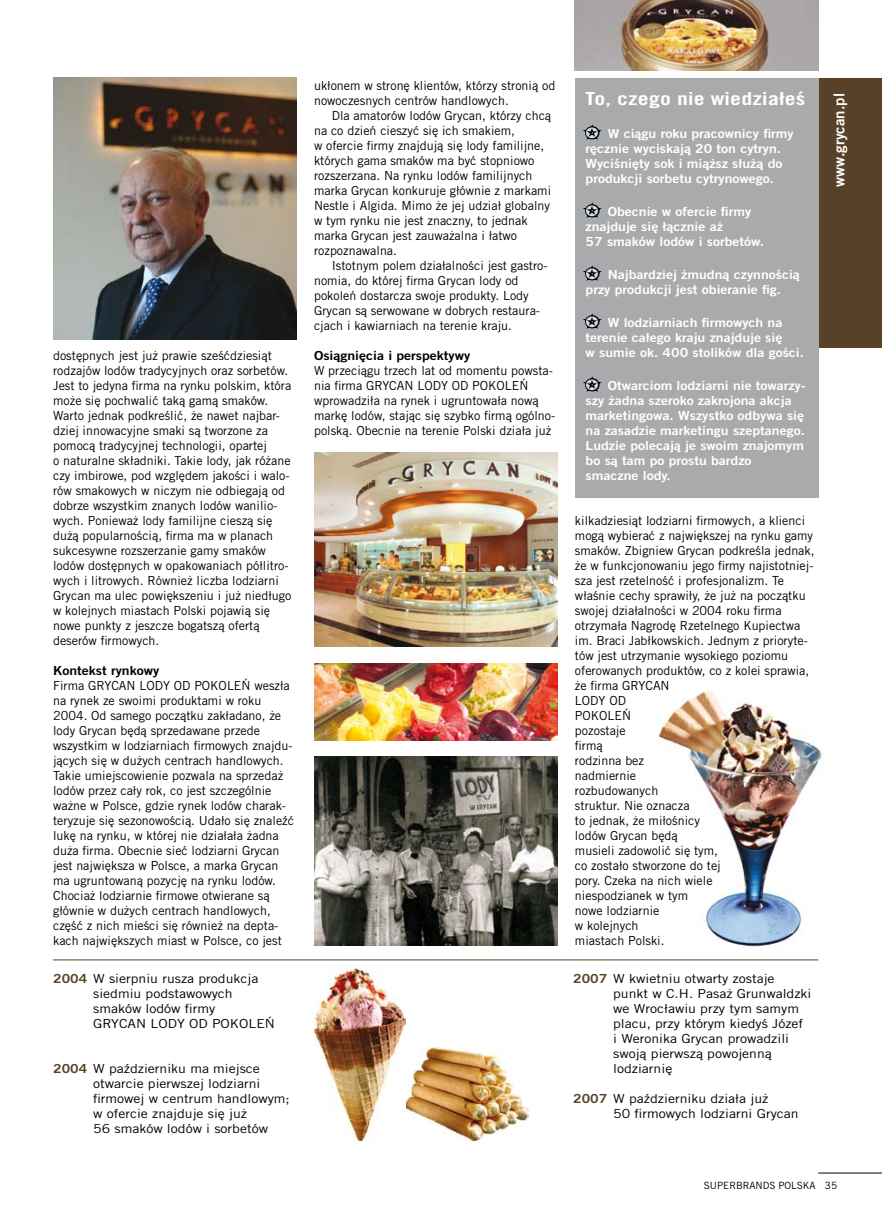
<style>
.page{position:relative;width:882px;height:1215px;background:#fff}
.page>*{position:absolute;margin:0;border:0;box-sizing:border-box;transform-origin:0 0}
.t1{font:18px "Trade Gothic LT Pl Bold Cond Twenty";letter-spacing:.01em;color:#fff;scale:1.36 1}
.t2{font:15px "Trade Gothic LT Pl Bold Two";color:#fff}
.t3{font:12.5px/15px "Trade Gothic LT Pl";color:#000}
.t4{font:12.5px/15px "Trade Gothic LT Pl Bold Two";color:#fff;scale:1.12 1}
.t5{font:12.5px/15px "Trade Gothic LT Pl";color:#000;scale:1.12 1}
.t6{font:12.5px "Trade Gothic LT Pl Bold Two";color:#000;scale:1.12 1}
.t7{font:10px "Trade Gothic LT Pl";color:#000}
.s1{font-family:"Trade Gothic LT Pl Bold Two";color:#574229}
</style>
<div class="page">
<hr style="left:53px;top:960px;width:765px;height:1px;background:#574229">
<img style="left:53px;top:78px;width:243px;height:262px">
<img style="left:575px;top:0;width:243px;height:70px">
<img style="left:314px;top:664px;width:243px;height:76px">
<img style="left:314px;top:452px;width:243px;height:195px">
<div style="left:818px;top:78px;width:64px;height:269px;background:#574229"></div>
<div style="left:575px;top:78px;width:243px;height:419px;background:#a8aaab"></div>
<img style="left:658px;top:691px;width:166px;height:256px">
<img style="left:314px;top:757px;width:243px;height:188px">
<img style="left:406px;top:1048px;width:122px;height:93px">
<img style="left:314px;top:969px;width:91px;height:171px">
<hr style="left:818px;top:1173px;width:64px;height:1px;background:#000">
<svg style="left:583px;top:124px;width:19px;height:16px"></svg>
<svg style="left:583px;top:202px;width:19px;height:16px"></svg>
<svg style="left:583px;top:265px;width:19px;height:16px"></svg>
<svg style="left:583px;top:313px;width:19px;height:16px"></svg>
<svg style="left:583px;top:376px;width:19px;height:16px"></svg>
<p class="t3" style="left:53px;top:348px;width:240px">dostępnych jest już prawie sześćdziesiąt rodzajów lodów tradycyjnych oraz sorbetów.<br>Jest to jedyna firma na rynku polskim, która może się pochwalić taką gamą smaków.<br>Warto jednak podkreślić, że nawet najbar&shy;dziej innowacyjne smaki są tworzone za pomocą tradycyjnej technologii, opartej<br>o naturalne składniki. Takie lody, jak różane czy imbirowe, pod względem jakości i walo&shy;rów smakowych w niczym nie odbiegają od dobrze wszystkim znanych lodów wanilio&shy;wych. Ponieważ lody familijne cieszą się dużą popularnością, firma ma w planach sukcesywne rozszerzanie gamy smaków lodów dostępnych w opakowaniach półlitro&shy;wych i litrowych. Również liczba lodziarni Grycan ma ulec powiększeniu i już niedługo w kolejnych miastach Polski pojawią się nowe punkty z jeszcze bogatszą ofertą deserów firmowych.</p>
<p class="t6" style="left:53px;top:663px;width:96px">Kontekst rynkowy</p>
<p class="t3" style="left:53px;top:678px;width:95px">Firma Grycan lod</p>
<p class="t3" style="left:163px;top:678px;width:40px">y od pokol</p>
<p class="t3" style="left:53px;top:678px;width:242px;text-indent:181px">eń weszła na rynek ze swoimi produktami w roku 2004. Od samego początku zakładano, że lody Grycan będą sprzedawane przede wszystkim w lodziarniach firmowych znajdu&shy;jących się w dużych centrach handlowych.<br>Takie umiejscowienie pozwala na sprzedaż lodów przez cały rok, co jest szczególnie ważne w Polsce, gdzie rynek lodów charak&shy;teryzuje się sezonowością. Udało się znaleźć lukę na rynku, w której nie działała żadna duża firma. Obecnie sieć lodziarni Grycan jest największa w Polsce, a marka Grycan ma ugruntowaną pozycję na rynku lodów.<br>Chociaż lodziarnie firmowe otwierane są głównie w dużych centrach handlowych, część z nich mieści się również na depta&shy;kach największych miast w Polsce, co jest</p>
<p class="t5" style="left:93px;top:971px;width:149px;text-indent:-40px"><span class="s1">2004</span> W sierpniu rusza produkcja siedmiu podstawowych smaków lodów firmy<br>Grycan lod</p>
<p class="t5" style="left:177px;top:1016px;width:40px">y od pokol</p>
<p class="t5" style="left:256px;top:1016px;width:18px">eń</p>
<p class="t5" style="left:93px;top:1061px;width:177px;text-indent:-40px"><span class="s1">2004</span> W październiku ma miejsce otwarcie pierwszej lodziarni firmowej w centrum handlowym; w ofercie znajduje się już<br>56 smaków lodów i sorbetów</p>
<p class="t3" style="left:314px;top:78px;width:243px">ukłonem w stronę klientów, którzy stronią od nowoczesnych centrów handlowych.</p>
<p class="t3" style="left:314px;top:108px;width:239px;text-indent:18px">Dla amatorów lodów Grycan, którzy chcą na co dzień cieszyć się ich smakiem,<br>w ofercie firmy znajdują się lody familijne, których gama smaków ma być stopniowo rozszerzana. N a rynku lodów familijnych marka Grycan konkuruje głównie z markami Nestle i Algida. Mimo że jej udział globalny w tym rynku nie jest znaczny, to jednak marka Grycan jest zauważalna i łatwo rozpoznawalna.</p>
<p class="t3" style="left:314px;top:258px;width:235px;text-indent:18px">Istotnym polem działalności jest gastro&shy;nomia, do której firma Grycan lody od pokoleń dostarcza swoje produkty. Lody Grycan są serwowane w dobrych restaura&shy;cjach i kawiarniach na terenie kraju.</p>
<p class="t6" style="left:314px;top:348px;width:141px">Osiągnięcia i perspektywy</p>
<p class="t3" style="left:314px;top:363px;width:240px">W przeciągu trzech lat od momentu powsta&shy;nia firma Grycan lod</p>
<p class="t3" style="left:314px;top:378px;width:243px;text-indent:198px">eń wprowadziła na rynek i ugruntowała nową markę lodów, stając się szybko firmą ogólno&shy;polską. Obecnie na terenie Polski działa już</p>
<p class="t3" style="left:441px;top:378px;width:40px">y od pokol</p>
<h1 class="t1" style="left:586px;top:88px;width:163px">To, czego nie wiedziałeś</h1>
<p class="t4" style="left:586px;top:126px;width:187px;text-indent:22px">W ciągu roku pracownicy firmy ręcznie wyciskają 20 ton cytryn.<br>Wyciśnięty sok i miąższ służą do produkcji sorbetu cytrynowego.</p>
<p class="t4" style="left:586px;top:204px;width:161px;text-indent:22px">Obecnie w ofercie firmy znajduje się łącznie aż<br>57 smaków lodów i sorbetów.</p>
<p class="t4" style="left:586px;top:267px;width:193px;text-indent:22px">Najbardziej żmudną czynnością przy produkcji jest obieranie fig.</p>
<p class="t4" style="left:586px;top:315px;width:197px;text-indent:22px">W lodziarniach firmowych na terenie całego kraju znajduje się<br>w sumie ok. 400 stolików dla gości.</p>
<p class="t4" style="left:586px;top:378px;width:198px;text-indent:22px">Otwarciom lodziarni nie towarzy&shy;szy żadna szeroko zakrojona akcja marketingowa. Wszystko odbywa się na zasadzie marketingu szeptanego.<br>Ludzie polecają je swoim znajomym bo są tam po prostu bardzo smaczne lody.</p>
<p class="t3" style="left:575px;top:513px;width:241px">kilkadziesiąt lodziarni firmowych, a klienci mogą wybierać z największej na rynku gamy smaków. Zbigniew Grycan podkreśla jednak, że w funkcjonowaniu jego firmy najistotniej&shy;sza jest rzetelność i profesjonalizm. Te właśnie cechy sprawiły, że już na początku swojej działalności w 2004 roku firma otrzymała N agrodę Rzetelnego Kupiectwa im. Braci Jabłkowskich. Jednym z prioryte&shy;tów jest utrzymanie wysokiego poziomu oferowanych produktów, co z kolei sprawia, że firma Grycan<br>lod</p>
<p class="t3" style="left:599px;top:693px;width:20px">y od</p>
<p class="t3" style="left:575px;top:708px;width:9px">pokol</p>
<p class="t3" style="left:575px;top:708px;width:147px;text-indent:40px">eń<br>pozostaje<br>firmą<br>rodzinna bez<br>nadmiernie rozbudowanych<br>struktur. N ie oznacza<br>to jednak, że miłośnicy lodów Grycan będą<br>musieli zadowolić się tym, co zostało stworzone do tej pory. Czeka na nich wiele niespodzianek w tym<br>nowe lodziarnie<br>w kolejnych<br>miastach Polski.</p>
<p class="t5" style="left:613px;top:971px;width:179px;text-indent:-40px"><span class="s1">2007</span> W kwietniu otwarty zostaje punkt w C.H. Pasaż Grunwaldzki we Wrocławiu przy tym samym placu, przy którym kiedyś Józef<br>i Weronika Grycan prowadzili swoją pierwszą powojenną lodziarnię</p>
<p class="t5" style="left:613px;top:1091px;width:167px;text-indent:-40px"><span class="s1">2007</span> W październiku działa już<br>50 firmowych lodziarni Grycan</p>
<p class="t2" style="left:830px;top:187px;width:95px;rotate:-90deg">www.grycan.pl</p>
<p class="t7" style="left:704px;top:1180px;width:135px">SUPERBRAN DS POLSKA 35</p>
</div>
